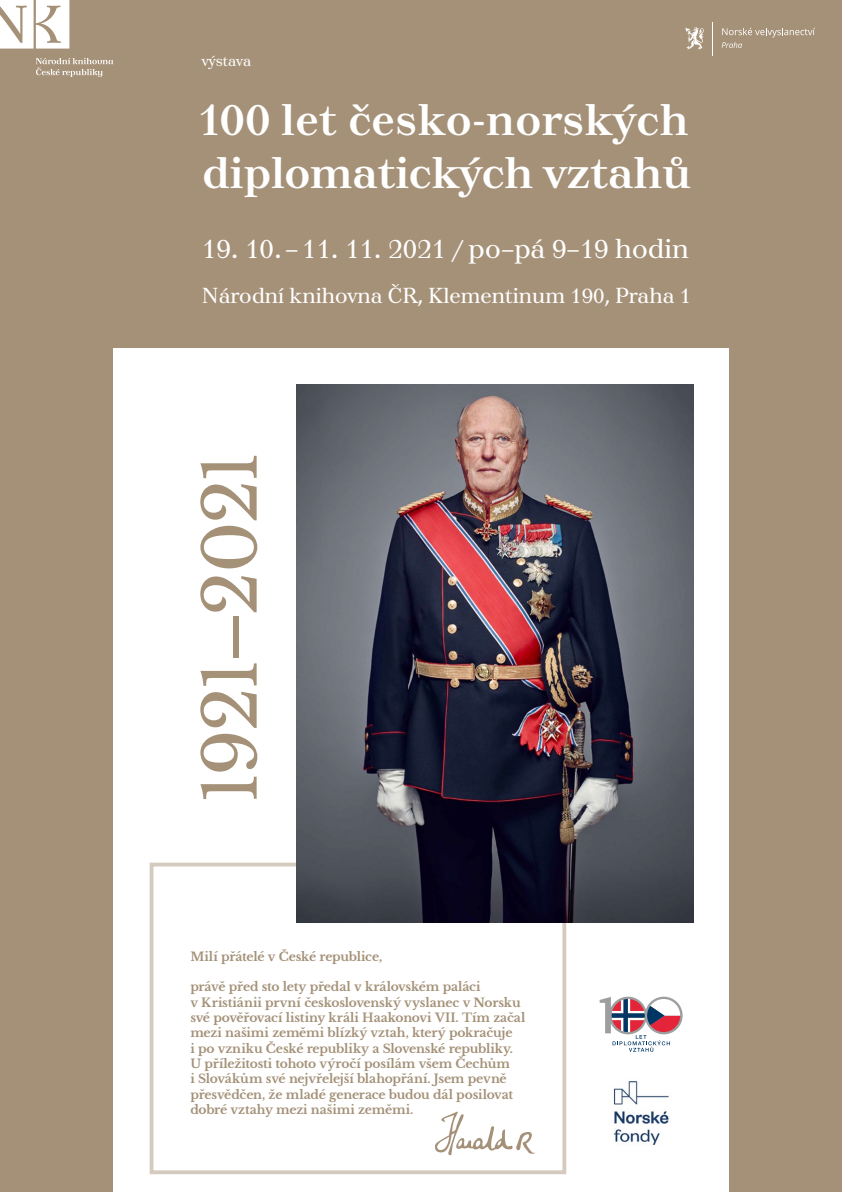
<style>
.page{position:relative;width:842px;height:1192px;background:#a59178}
.page>*{position:absolute;margin:0;border:0;box-sizing:border-box;transform-origin:0 0}
.t1{font:72.05px "Libre Baskerville";letter-spacing:-.045em;color:#a49178}
.t2{font:700 44.15px/53px "Tusar";color:#fff}
.t3{font:27.3px "Tusar";color:#fff}
.t4{font:21.65px "Tusar";color:#fff}
.t5{font:15px "Tusar";color:#fff}
.t6{font:700 12.25px/15.3px "Libre Baskerville";letter-spacing:-.015em;color:#a49178}
.s1{font-size:45px}
</style>
<div class="page">
<div style="left:113px;top:348px;width:616px;height:844px;background:#fff"></div>
<div style="left:150px;top:863px;width:416px;height:311px;border:4px solid #d5cabe"></div>
<img style="left:297px;top:384px;width:396px;height:538px">
<img style="left:613px;top:1081px;width:56px;height:64px">
<svg style="left:435px;top:1111px;width:100px;height:45px"></svg>
<svg style="left:599px;top:997px;width:84px;height:55px"></svg>
<svg style="left:685px;top:27px;width:19px;height:23px"></svg>
<hr style="left:713px;top:22px;width:1px;height:33px;background:#fff">
<svg style="left:722px;top:28px;width:93px;height:20px"></svg>
<svg style="left:0;top:0;width:69px;height:49px;background:#ede9e4"></svg>
<svg style="left:36px;top:58px;width:77px;height:19px"></svg>
<p class="t5" style="left:202px;top:52px;width:51px">výstava</p>
<h2 class="t2" style="left:197px;top:95px;width:496px"><span class="s1">100</span> let česko-norských diplomatických vztahů</h2>
<h3 class="t3" style="left:202px;top:233px;width:488px">19. 10.–11. 11. 2021 / po–pá 9–19 hodin</h3>
<h3 class="t4" style="left:202px;top:283px;width:491px">Národní knihovna ČR, Klementinum 190, Praha 1</h3>
<h1 class="t1" style="left:187px;top:804px;width:355px;rotate:-90deg">1921–2021</h1>
<p class="t6" style="left:190px;top:949px;width:193px">Milí přátelé v České republice,</p>
<p class="t6" style="left:190px;top:979px;width:337px">právě před sto lety předal v královském paláci<br>v Kristiánii první československý vyslanec v Norsku své pověřovací listiny králi Haakonovi VII. Tím začal mezi našimi zeměmi blízký vztah, který pokračuje<br>i po vzniku České republiky a Slovenské republiky.<br>U příležitosti tohoto výročí posílám všem Čechům<br>i Slovákům své nejvřelejší blahopřání. Jsem pevně přesvědčen, že mladé generace budou dál posilovat dobré vztahy mezi našimi zeměmi.</p>
</div>
